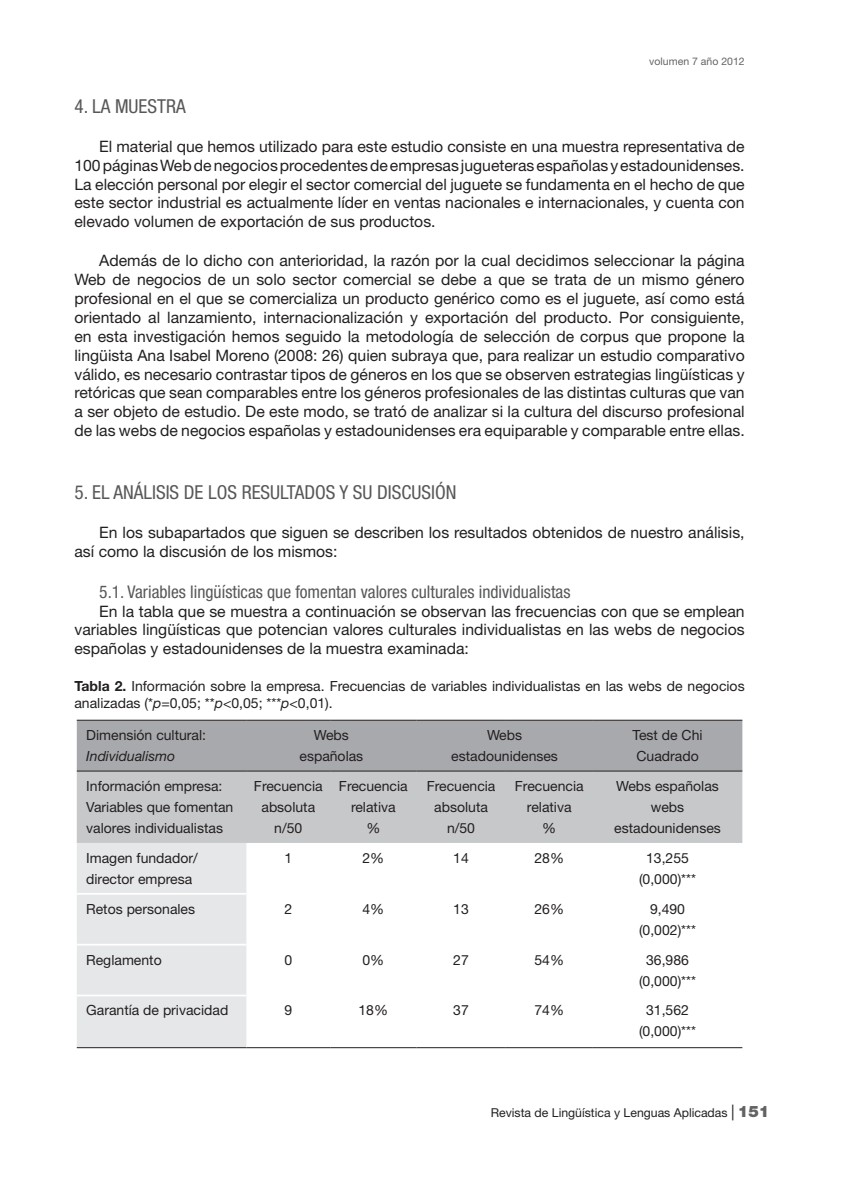
<style>
.page{position:relative;width:844px;height:1191px;background:#fff}
.page>*{position:absolute;margin:0;border:0;box-sizing:border-box;transform-origin:0 0}
.t1{font:condensed 19.25px "Helvetica Neue LT Std";color:#57585a}
.t2{font:condensed 17.5px "Helvetica Neue LT Std";color:#57585a}
.t3{font:15.75px/18.9px "Helvetica Neue LT Std";color:#231f20;text-align:justify}
.t4{font:14px/21px "Helvetica Neue LT Std";color:#231f20;text-align:center}
.t5{font:italic 14px "Helvetica Neue LT Std";color:#231f20}
.t6{font:12.25px "Helvetica Neue LT Std";color:#231f20}
.t7{font:10.5px "Helvetica Neue LT Std";color:#636366}
.s1{font-weight:700}
.s2{font-style:italic}
.s3{font-size:15.75px}
.s4{font-weight:900;font-size:15.75px;color:#636366}
</style>
<div class="page">
<div style="left:77px;top:721px;width:665px;height:49px;background:#a8a9ad"></div>
<div style="left:77px;top:771px;width:665px;height:72px;background:#c7c8ca"></div>
<div style="left:77px;top:843px;width:169px;height:204px;background:#e6e7e9"></div>
<hr style="left:77px;top:720px;width:169px;height:1px;background:#231f20">
<hr style="left:246px;top:720px;width:84px;height:1px;background:#231f20">
<hr style="left:330px;top:720px;width:86px;height:1px;background:#231f20">
<hr style="left:416px;top:720px;width:89px;height:1px;background:#231f20">
<hr style="left:505px;top:720px;width:87px;height:1px;background:#231f20">
<hr style="left:592px;top:720px;width:150px;height:1px;background:#231f20">
<hr style="left:77px;top:770px;width:169px;height:1px;background:#231f20">
<hr style="left:246px;top:770px;width:84px;height:1px;background:#231f20">
<hr style="left:330px;top:770px;width:86px;height:1px;background:#231f20">
<hr style="left:416px;top:770px;width:89px;height:1px;background:#231f20">
<hr style="left:505px;top:770px;width:87px;height:1px;background:#231f20">
<hr style="left:592px;top:770px;width:150px;height:1px;background:#231f20">
<hr style="left:77px;top:1047px;width:169px;height:1px;background:#231f20">
<hr style="left:246px;top:1047px;width:84px;height:1px;background:#231f20">
<hr style="left:330px;top:1047px;width:86px;height:1px;background:#231f20">
<hr style="left:416px;top:1047px;width:89px;height:1px;background:#231f20">
<hr style="left:505px;top:1047px;width:87px;height:1px;background:#231f20">
<hr style="left:592px;top:1047px;width:150px;height:1px;background:#231f20">
<hr style="left:77px;top:893px;width:169px;height:1px;background:#fff">
<hr style="left:77px;top:943px;width:169px;height:2px;background:#fff">
<hr style="left:77px;top:994px;width:169px;height:2px;background:#fff">
<p class="t7" style="left:649px;top:54px;width:97px">volumen 7 año 2012</p>
<p class="t1" style="left:74px;top:95px;width:113px">4. LA MUESTRA</p>
<p class="t3" style="left:74px;top:136px;width:671px;text-indent:25px">El material que hemos utilizado para este estudio consiste en una muestra representativa de 100 páginas Web de negocios procedentes de empresas jugueteras españolas y estadounidenses.<br>La elección personal por elegir el sector comercial del juguete se fundamenta en el hecho de que este sector industrial es actualmente líder en ventas nacionales e internacionales, y cuenta con elevado volumen de exportación de sus productos.</p>
<p class="t3" style="left:74px;top:251px;width:671px;text-indent:25px">Además de lo dicho con anterioridad, la razón por la cual decidimos seleccionar la página Web de negocios de un solo sector comercial se debe a que se trata de un mismo género profesional en el que se comercializa un producto genérico como es el juguete, así como está orientado al lanzamiento, internacionalización y exportación del producto. Por consiguiente, en esta investigación hemos seguido la metodología de selección de corpus que propone la lingüista Ana Isabel Moreno (2008: 26) quien subraya que, para realizar un estudio comparativo válido, es necesario contrastar tipos de géneros en los que se observen estrategias lingüísticas y retóricas que sean comparables entre los géneros profesionales de las distintas culturas que van a ser objeto de estudio. De este modo, se trató de analizar si la cultura del discurso profesional de las webs de negocios españolas y estadounidenses era equiparable y comparable entre ellas.</p>
<p class="t1" style="left:74px;top:481px;width:383px">5. EL ANÁLISIS DE LOS RESULTADOS Y SU DISCUSIÓN</p>
<p class="t3" style="left:74px;top:522px;width:671px;text-indent:25px">En los subapartados que siguen se describen los resultados obtenidos de nuestro análisis, así como la discusión de los mismos:</p>
<p class="t2" style="left:99px;top:581px;width:472px">5.1. Variables lingüísticas que fomentan valores culturales individualistas</p>
<p class="t3" style="left:74px;top:601px;width:671px;text-indent:25px">En la tabla que se muestra a continuación se observan las frecuencias con que se emplean variables lingüísticas que potencian valores culturales individualistas en las webs de negocios españolas y estadounidenses de la muestra examinada:</p>
<p class="t4" style="left:74px;top:677px;width:671px;line-height:16.8px;text-align:left"><span class="s1">Tabla 2.</span> Información sobre la empresa. Frecuencias de variables individualistas en las webs de negocios analizadas (*<span class="s2">p</span>=0,05; **<span class="s2">p</span>&lt;0,05; ***<span class="s2">p</span>&lt;0,01).</p>
<p class="t4" style="left:86px;top:724px;width:121px">Dimensión cultural:</p>
<p class="t5" style="left:86px;top:747px;width:90px">Individualismo</p>
<p class="t4" style="left:299px;top:724px;width:65px">Webs españolas</p>
<p class="t4" style="left:451px;top:724px;width:108px">Webs estadounidenses</p>
<p class="t4" style="left:632px;top:724px;width:72px;text-align:left">Test de Chi<br>Cuadrado</p>
<p class="t4" style="left:86px;top:775px;width:149px;text-align:left">Información empresa:<br>Variables que fomentan valores individualistas</p>
<p class="t4" style="left:254px;top:775px;width:70px">Frecuencia absoluta n/50</p>
<p class="t4" style="left:339px;top:775px;width:70px">Frecuencia relativa<br>%</p>
<p class="t4" style="left:426px;top:775px;width:70px">Frecuencia absoluta n/50</p>
<p class="t4" style="left:515px;top:775px;width:70px">Frecuencia relativa<br>%</p>
<p class="t4" style="left:614px;top:775px;width:108px">Webs españolas webs estadounidenses</p>
<p class="t4" style="left:86px;top:847px;width:113px;text-align:left">Imagen fundador/ director empresa</p>
<p class="t4" style="left:284px;top:847px;width:9px">1</p>
<p class="t4" style="left:362px;top:847px;width:23px">2%</p>
<p class="t4" style="left:453px;top:847px;width:17px">14</p>
<p class="t4" style="left:534px;top:847px;width:31px">28%</p>
<p class="t4" style="left:638px;top:847px;width:59px">13,255 (0,000)***</p>
<p class="t4" style="left:86px;top:898px;width:110px">Retos personales</p>
<p class="t4" style="left:284px;top:898px;width:9px">2</p>
<p class="t4" style="left:362px;top:898px;width:23px">4%</p>
<p class="t4" style="left:453px;top:898px;width:17px">13</p>
<p class="t4" style="left:534px;top:898px;width:31px">26%</p>
<p class="t4" style="left:638px;top:898px;width:59px">9,490 (0,002)***</p>
<p class="t4" style="left:86px;top:949px;width:77px">Reglamento</p>
<p class="t4" style="left:284px;top:949px;width:9px">0</p>
<p class="t4" style="left:362px;top:949px;width:23px">0%</p>
<p class="t4" style="left:453px;top:949px;width:17px">27</p>
<p class="t4" style="left:534px;top:949px;width:31px">54%</p>
<p class="t4" style="left:638px;top:949px;width:59px">36,986 (0,000)***</p>
<p class="t4" style="left:86px;top:999px;width:144px">Garantía de privacidad</p>
<p class="t4" style="left:284px;top:999px;width:9px">9</p>
<p class="t4" style="left:358px;top:999px;width:31px">18%</p>
<p class="t4" style="left:453px;top:999px;width:17px">37</p>
<p class="t4" style="left:534px;top:999px;width:31px">74%</p>
<p class="t4" style="left:638px;top:999px;width:59px">31,562 (0,000)***</p>
<p class="t6" style="left:490px;top:1104px;width:280px">Revista de Lingüística y Lenguas Aplicadas <span class="s3">|</span> <span class="s4">151</span></p>
</div>
